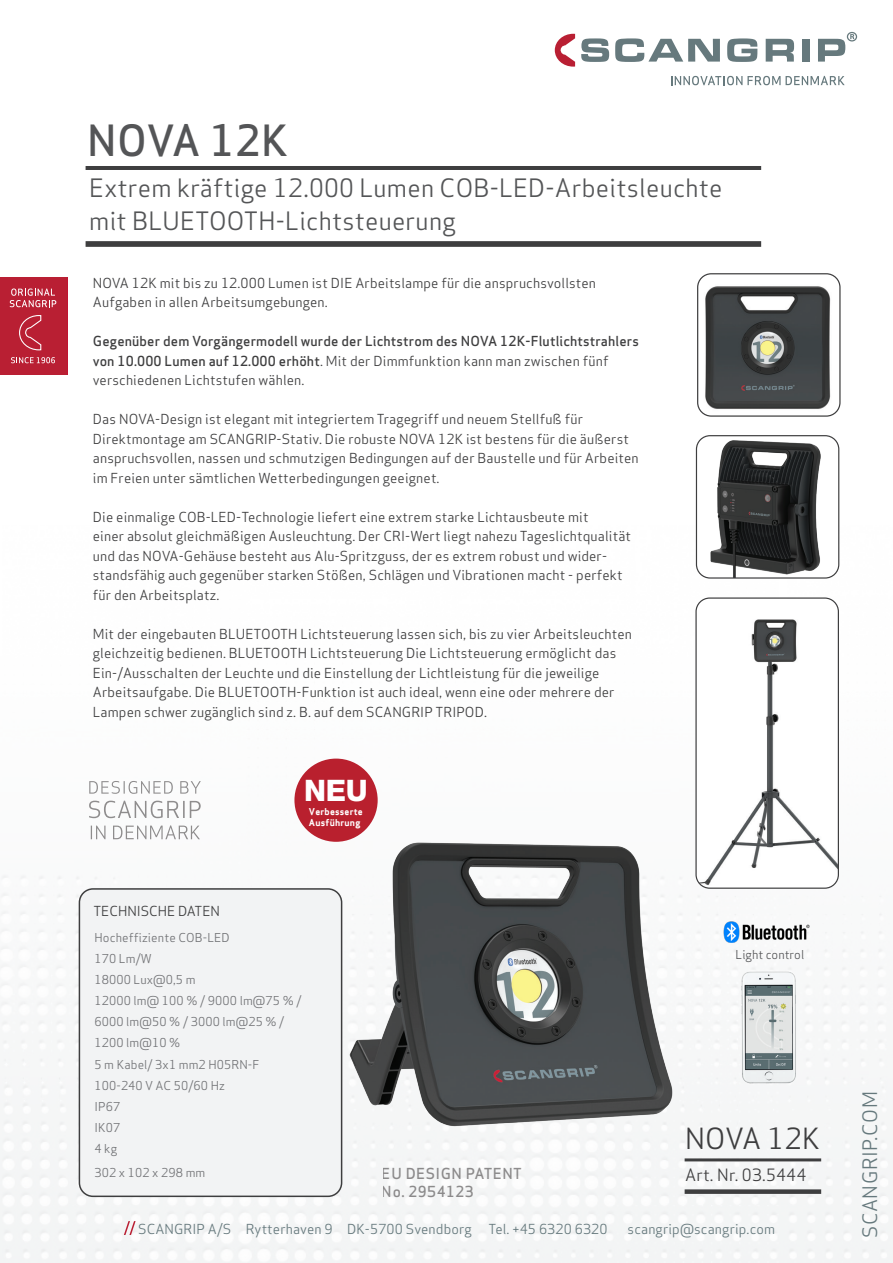
<style>
.page{position:relative;width:893px;height:1263px;background:#fff}
.page>*{position:absolute;margin:0;border:0;box-sizing:border-box;transform-origin:0 0}
.t1{font:500 42px "Apex Sans";letter-spacing:.01em;color:#545557}
.t2{font:800 29.7px "Helvetica Neue LT Std";color:#fff}
.t3{font:28.5px "Apex Sans";letter-spacing:.01em;color:#3e3e3f}
.t4{font:24.75px/33.5px "Apex Sans";letter-spacing:.01em;color:#545557}
.t5{font:19.5px "Apex Sans";letter-spacing:.03em;color:#66797d}
.t6{font:16.65px "Apex Sans";letter-spacing:.01em;color:#3e3e3f}
.t7{font:500 14.85px/17.9px "Apex Sans";letter-spacing:.03em;color:#231f20}
.t8{font:13.5px/19.5px "Apex Sans";letter-spacing:.01em;color:#3e3e3f}
.t9{font:500 13.5px/19.5px "Apex Sans";letter-spacing:.01em;color:#3e3e3f}
.t10{font:13.5px "Apex Sans";letter-spacing:.01em;color:#66797d}
.t11{font:12.3px "Apex Sans";letter-spacing:-.005em;color:#3b3838}
.vare_nr{font:12px "Apex Sans";letter-spacing:.01em;color:#727376}
.t12{font:12px "Apex Sans";color:#57585a}
.t13{font:700 9.15px/11.1px "Apex Sans";letter-spacing:.025em;color:#fff}
.s1{font-weight:400}
</style>
<div class="page">
<img style="left:0;top:512px;width:893px;height:751px">
<svg style="left:124px;top:1221px;width:12px;height:14px"></svg>
<div style="left:86px;top:241px;width:675px;height:6px;background:#3e3e3f"></div>
<hr style="left:86px;top:166px;width:675px;height:4px;background:#3e3e3f">
<img style="left:693px;top:964px;width:156px;height:128px">
<svg style="left:555px;top:34px;width:20px;height:33px"></svg>
<svg style="left:581px;top:38px;width:28px;height:24px"></svg>
<svg style="left:615px;top:38px;width:105px;height:24px"></svg>
<svg style="left:727px;top:38px;width:30px;height:24px"></svg>
<svg style="left:766px;top:39px;width:28px;height:23px"></svg>
<div style="left:802px;top:39px;width:7px;height:23px;background:#66797d"></div>
<svg style="left:818px;top:34px;width:36px;height:28px"></svg>
<div style="left:847px;top:32px;width:10px;height:10px;border:1px solid #66797d;border-radius:50%"></div>
<svg style="left:671px;top:76px;width:174px;height:9px"></svg>
<svg style="left:91px;top:825px;width:109px;height:14px"></svg>
<svg style="left:89px;top:801px;width:112px;height:17px"></svg>
<svg style="left:89px;top:781px;width:112px;height:13px"></svg>
<div style="left:79px;top:889px;width:263px;height:307px;background:#f2f3f4;border-radius:14px"></div>
<div style="left:79px;top:888px;width:263px;height:309px;border:2px solid #3e3e3f;border-radius:14px"></div>
<div style="left:685px;top:1189px;width:136px;height:5px;background:#3e3e3f"></div>
<hr style="left:685px;top:1158px;width:136px;height:3px;background:#3e3e3f">
<div style="left:294px;top:758px;width:84px;height:84px;background:#b9202e;border-radius:50%"></div>
<div style="left:0;top:277px;width:67px;height:98px;background:#b91f33"></div>
<svg style="left:10px;top:288px;width:46px;height:19px"></svg>
<svg style="left:11px;top:357px;width:44px;height:6px"></svg>
<svg style="left:19px;top:315px;width:23px;height:36px"></svg>
<img style="left:336px;top:825px;width:349px;height:316px">
<img style="left:723px;top:914px;width:87px;height:29px">
<img style="left:697px;top:276px;width:142px;height:139px">
<div style="left:697px;top:273px;width:144px;height:144px;border:1px solid #3e3e3f;border-radius:14px"></div>
<div style="left:696px;top:436px;width:143px;height:142px;background:#fff;border-radius:14px"></div>
<img style="left:705px;top:440px;width:125px;height:137px">
<div style="left:696px;top:435px;width:143px;height:144px;border:1px solid #3e3e3f;border-radius:14px"></div>
<img style="left:696px;top:603px;width:142px;height:285px">
<div style="left:695px;top:597px;width:144px;height:292px;border:1px solid #3e3e3f;border-radius:14px"></div>
<p class="t1" style="left:87px;top:103px;width:203px">NOVA 12K</p>
<p class="t4" style="left:89px;top:169px;width:635px">Extrem kräftige 12.000 Lumen COB-LED-Arbeitsleuchte mit BLUETOOTH-Lichtsteuerung</p>
<p class="t8" style="left:93px;top:272px;width:505px">NOVA 12K mit bis zu 12.000 Lumen ist DIE Arbeitslampe für die anspruchsvollsten</p>
<p class="t8" style="left:93px;top:291px;width:236px">Aufgaben in allen Arbeitsumgebungen.</p>
<p class="t9" style="left:93px;top:330px;width:547px">Gegenüber dem Vorgängermodell wurde der Lichtstrom des NOVA 12K-Flutlichtstrahlers von 10.000 Lumen auf 12.000 erhöht<span class="s1">. Mit der Dimmfunktion kann man zwischen fünf</span></p>
<p class="t8" style="left:93px;top:369px;width:213px">verschiedenen Lichtstufen wählen.</p>
<p class="t8" style="left:93px;top:408px;width:492px">Das NOVA-Design ist elegant mit integriertem Tragegriff und neuem Stellfuß für</p>
<p class="t8" style="left:93px;top:428px;width:547px">Direktmontage am SCANGRIP-Stativ. Die robuste NOVA 12K ist bestens für die äußerst anspruchsvollen, nassen und schmutzigen Bedingungen auf der Baustelle und für Arbeiten im Freien unter sämtlichen Wetterbedingungen geeignet.</p>
<p class="t8" style="left:93px;top:506px;width:497px">Die einmalige COB-LED-Technologie liefert eine extrem starke Lichtausbeute mit</p>
<p class="t8" style="left:93px;top:525px;width:540px">einer absolut gleichmäßigen Ausleuchtung. Der CRI-Wert liegt nahezu Tageslichtqualität und das NOVA-Gehäuse besteht aus Alu-Spritzguss, der es extrem robust und wider-</p>
<p class="t8" style="left:93px;top:564px;width:531px">standsfähig auch gegenüber starken Stößen, Schlägen und Vibrationen macht - perfekt</p>
<p class="t8" style="left:93px;top:584px;width:128px">für den Arbeitsplatz.</p>
<p class="t8" style="left:93px;top:623px;width:541px">Mit der eingebauten BLUETOOTH Lichtsteuerung lassen sich, bis zu vier Arbeitsleuchten gleichzeitig bedienen. BLUETOOTH Lichtsteuerung Die Lichtsteuerung ermöglicht das<br>Ein-/Ausschalten der Leuchte und die Einstellung der Lichtleistung für die jeweilige</p>
<p class="t8" style="left:93px;top:681px;width:523px">Arbeitsaufgabe. Die BLUETOOTH-Funktion ist auch ideal, wenn eine oder mehrere der<br>Lampen schwer zugänglich sind z. B. auf dem SCANGRIP TRIPOD.</p>
<p class="t2" style="left:304px;top:773px;width:65px">NEU</p>
<p class="t13" style="left:309px;top:806px;width:55px">Verbesserte<br>Ausführung</p>
<p class="t8" style="left:93px;top:900px;width:128px">TECHNISCHE DATEN</p>
<p class="vare_nr" style="left:94px;top:927px;width:137px">Hocheffiziente COB-LED</p>
<p class="vare_nr" style="left:94px;top:949px;width:59px">170 Lm/W</p>
<p class="vare_nr" style="left:94px;top:970px;width:103px">18000 Lux@0,5 m</p>
<p class="vare_nr" style="left:94px;top:991px;width:209px">12000 lm@ 100 % / 9000 lm@75 % /</p>
<p class="vare_nr" style="left:94px;top:1012px;width:191px">6000 lm@50 % / 3000 lm@25 % /</p>
<p class="vare_nr" style="left:94px;top:1033px;width:87px">1200 lm@10 %</p>
<p class="vare_nr" style="left:94px;top:1054px;width:167px">5 m Kabel/ 3x1 mm2 H05RN-F</p>
<p class="vare_nr" style="left:94px;top:1075px;width:132px">100-240 V AC 50/60 Hz</p>
<p class="vare_nr" style="left:94px;top:1096px;width:27px">IP67</p>
<p class="vare_nr" style="left:94px;top:1118px;width:27px">IK07</p>
<p class="vare_nr" style="left:94px;top:1139px;width:24px">4 kg</p>
<p class="vare_nr" style="left:94px;top:1163px;width:112px">302 x 102 x 298 mm</p>
<p class="t7" style="left:382px;top:1163px;width:141px">EU DESIGN PATENT<br>No. 2954123</p>
<p class="t11" style="left:721px;top:941px;width:92px">Light control app</p>
<p class="t12" style="left:736px;top:944px;width:70px">Light control</p>
<p class="t3" style="left:685px;top:1115px;width:136px">NOVA 12K</p>
<p class="t6" style="left:685px;top:1162px;width:123px">Art. Nr. 03.5444</p>
<p class="t10" style="left:138px;top:1218px;width:471px">SCANGRIP A/S Rytterhaven 9 DK-5700 Svendborg Tel. +45 6320 6320</p>
<p class="t10" style="left:628px;top:1218px;width:149px">scangrip@scangrip.com</p>
<p class="t5" style="left:854px;top:1238px;width:148px;rotate:-90deg">SCANGRIP.COM</p>
</div>
